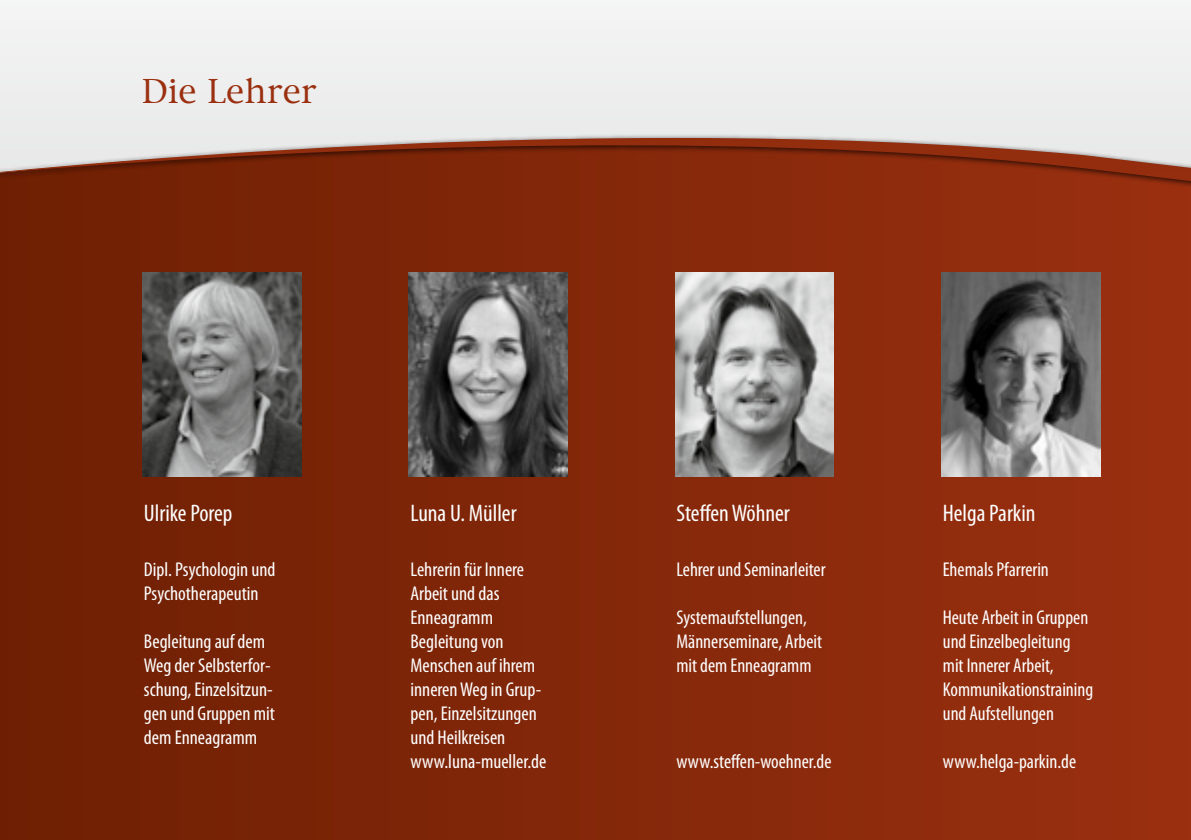
<style>
.page{position:relative;width:1191px;height:840px;background:#fff}
.page>*{position:absolute;margin:0;border:0;box-sizing:border-box;transform-origin:0 0}
.t1{font:32px "New York";color:#9a3010}
.t2{font:condensed 24px "Myriad Pro";color:#fff}
.t3{font:condensed 20px/24px "Myriad Pro";color:#fff}
</style>
<div class="page">
<div style="left:0;top:0;width:1191px;height:839px;background:linear-gradient(to right,#6e1f03,#9a3011)"></div>
<div style="left:0;top:0;width:1191px;height:123px;background:#f0f0f0"></div>
<div style="left:0;top:134px;width:1191px;height:114px;background:#000;opacity:.75"></div>
<svg style="left:0;top:123px;width:1191px;height:58px;background:#ad7b6b"></svg>
<img style="left:675px;top:272px;width:159px;height:204px">
<img style="left:142px;top:272px;width:159px;height:204px">
<img style="left:409px;top:272px;width:158px;height:204px">
<img style="left:941px;top:272px;width:159px;height:204px">
<h1 class="t1" style="left:142px;top:72px;width:176px">Die Lehrer</h1>
<p class="t2" style="left:144px;top:498px;width:90px">Ulrike Porep</p>
<p class="t3" style="left:144px;top:556px;width:133px">Dipl. Psychologin und<br>Psychotherapeutin</p>
<p class="t3" style="left:144px;top:628px;width:132px">Begleitung auf dem<br>Weg der Selbsterfor&shy;schung, Einzelsitzun&shy;gen und Gruppen mit dem Enneagramm</p>
<p class="t2" style="left:410px;top:498px;width:108px">Luna U. Müller</p>
<p class="t3" style="left:410px;top:556px;width:138px">Lehrerin für Innere<br>Arbeit und das<br>Enneagramm<br>Begleitung von<br>Menschen auf ihrem inneren Weg in Grup&shy;pen, Einzelsitzungen und Heilkreisen www.luna-mueller.de</p>
<p class="t2" style="left:676px;top:498px;width:115px">Steffen Wöhner</p>
<p class="t3" style="left:676px;top:556px;width:151px">Lehrer und Seminarleiter</p>
<p class="t3" style="left:676px;top:604px;width:147px">Systemaufstellungen,<br>Männerseminare, Arbeit mit dem Enneagramm</p>
<p class="t3" style="left:676px;top:748px;width:156px">www.steffen-woehner.de</p>
<p class="t2" style="left:943px;top:498px;width:94px">Helga Parkin</p>
<p class="t3" style="left:943px;top:556px;width:107px">Ehemals Pfarrerin</p>
<p class="t3" style="left:943px;top:604px;width:152px">Heute Arbeit in Gruppen und Einzelbegleitung mit Innerer Arbeit,<br>Kommunikationstraining und Aufstellungen</p>
<p class="t3" style="left:943px;top:748px;width:135px">www.helga-parkin.de</p>
</div>
